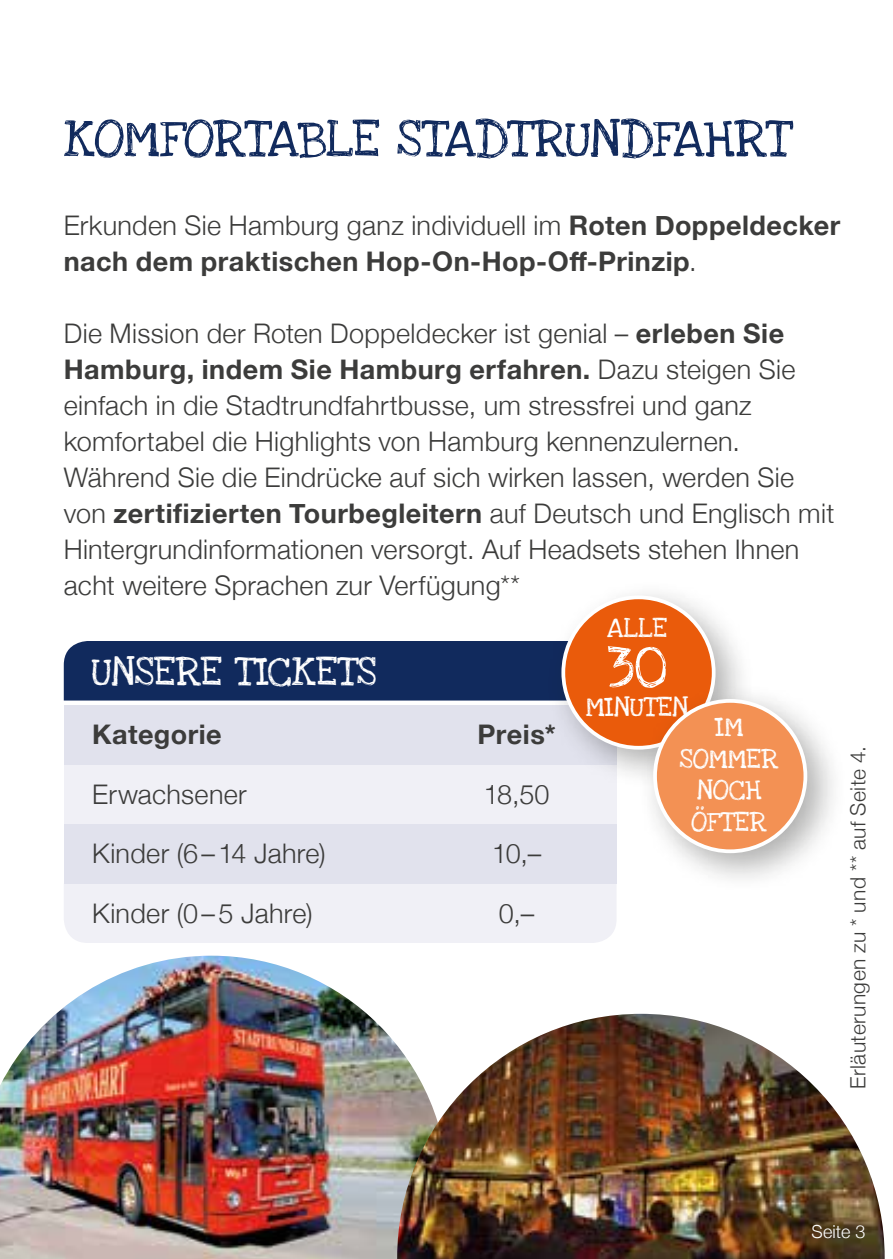
<style>
.page{position:relative;width:893px;height:1259px;background:#fff}
.page>*{position:absolute;margin:0;border:0;box-sizing:border-box;transform-origin:0 0}
.t1{font:60px "Love Ya Like A Sister";color:#fff}
.t2{font:54px "Love Ya Like A Sister";letter-spacing:-.01em;color:#112a5d}
.t3{font:42px "Love Ya Like A Sister";letter-spacing:.005em;color:#fff}
.t4{font:28.5px/31.5px "Love Ya Like A Sister";letter-spacing:.01em;color:#fff;text-align:center}
.t5{font:300 27px/36px "Helvetica Neue";letter-spacing:.01em;color:#3c3c3b}
.t6{font:700 27px/36px "Helvetica Neue";letter-spacing:.02em;color:#3c3c3b}
.t7{font:300 21px "Helvetica Neue";letter-spacing:.02em;color:#3c3c3b}
.t8{font:300 18px "Helvetica Neue";color:#fff}
.s1{font-weight:300}
.s2{font-weight:700}
</style>
<div class="page">
<img style="left:0;top:955px;width:397px;height:304px">
<img style="left:397px;top:1013px;width:488px;height:246px">
<div style="left:64px;top:883px;width:553px;height:60px;background:#f0f0f6"></div>
<div style="left:64px;top:764px;width:553px;height:60px;background:#f0f0f6"></div>
<div style="left:64px;top:824px;width:553px;height:59px;background:#e1e2ed"></div>
<div style="left:64px;top:705px;width:553px;height:59px;background:#e1e2ed"></div>
<div style="left:64px;top:641px;width:482px;height:59px;background:#112a5d"></div>
<div style="left:546px;top:580px;width:209px;height:209px;background:#1d1d1b;opacity:.35"></div>
<div style="left:563px;top:597px;width:151px;height:151px;background:#ea5b0b;border-radius:50%"></div>
<div style="left:561px;top:595px;width:155px;height:154px;border:4px solid #fff;border-radius:50%"></div>
<div style="left:638px;top:683px;width:209px;height:210px;background:#1d1d1b;opacity:.35"></div>
<div style="left:655px;top:701px;width:150px;height:150px;background:#f39154;border-radius:50%"></div>
<div style="left:653px;top:699px;width:154px;height:154px;border:4px solid #fff;border-radius:50%"></div>
<h2 class="t2" style="left:64px;top:106px;width:727px">KOMFORTABLE STADTRUNDFAHRT</h2>
<p class="t6" style="left:64px;top:208px;width:778px"><span class="s1">Erkunden Sie Hamburg ganz individuell im</span> Roten Doppeldecker nach dem praktischen Hop-On-Hop-Off-Prinzip<span class="s1">.</span></p>
<p class="t5" style="left:64px;top:313px;width:772px">Die Mission der Roten Doppeldecker ist genial – <span class="s2">erleben Sie Hamburg, indem Sie Hamburg erfahren.</span> Dazu steigen Sie einfach in die Stadtrundfahrtbusse, um stressfrei und ganz komfortabel die Highlights von Hamburg kennenzulernen.<br>Während Sie die Eindrücke auf sich wirken lassen, werden Sie von <span class="s2">zertifizierten Tourbegleitern</span> auf Deutsch und Englisch mit Hintergrundinformationen versorgt. Auf Headsets stehen Ihnen acht weitere Sprachen zur Verfügung**</p>
<h3 class="t3" style="left:92px;top:646px;width:286px">UNSERE TICKETS</h3>
<p class="t6" style="left:92px;top:717px;width:131px">Kategorie</p>
<p class="t6" style="left:478px;top:717px;width:80px">Preis*</p>
<p class="t5" style="left:92px;top:774px;width:156px">Erwachsener</p>
<p class="t5" style="left:484px;top:774px;width:67px">18,50</p>
<p class="t5" style="left:92px;top:834px;width:235px">Kinder (6–14 Jahre)</p>
<p class="t5" style="left:492px;top:834px;width:51px">10,–</p>
<p class="t5" style="left:92px;top:893px;width:222px">Kinder (0–5 Jahre)</p>
<p class="t5" style="left:499px;top:893px;width:37px">0,–</p>
<p class="t4" style="left:607px;top:613px;width:61px">ALLE</p>
<h1 class="t1" style="left:607px;top:632px;width:62px">30</h1>
<p class="t4" style="left:586px;top:691px;width:104px">MINUTEN</p>
<p class="t4" style="left:679px;top:712px;width:101px">IM<br>SOMMER<br>NOCH<br>ÖFTER</p>
<p class="t7" style="left:841px;top:1089px;width:344px;rotate:-90deg">Erläuterungen zu * und ** auf Seite 4.</p>
<p class="t8" style="left:812px;top:1216px;width:55px">Seite 3</p>
</div>
